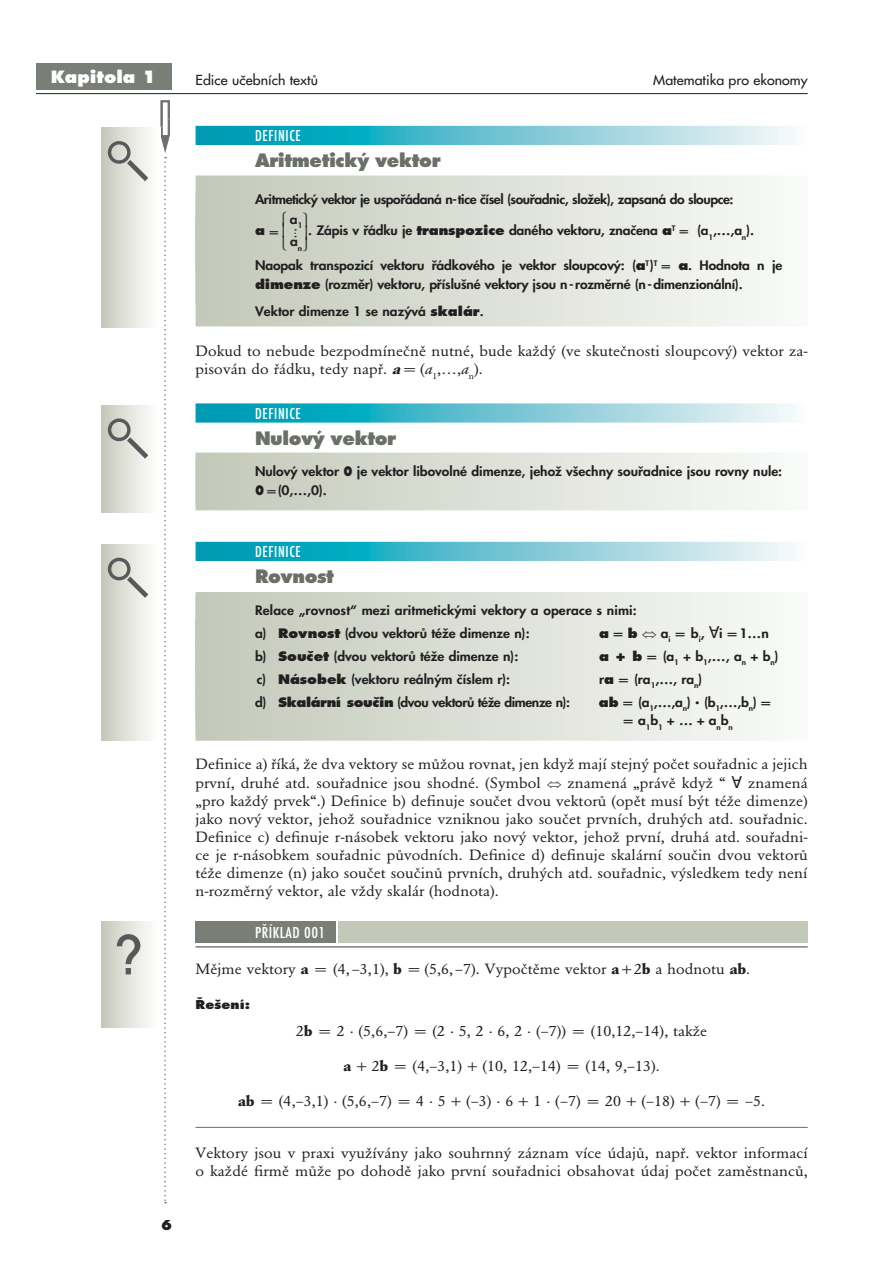
<style>
.page{position:relative;width:893px;height:1263px;background:#fff}
.page>*{position:absolute;margin:0;border:0;box-sizing:border-box;transform-origin:0 0}
.t1{font:800 18px "Futura CE";letter-spacing:-.025em;color:#6a6f67}
.t2{font:16.5px "Futura TEE Medium Condensed";letter-spacing:.04em;color:#fff}
.t3{font:16.5px "Futura TEE Medium Condensed";letter-spacing:.04em;color:#fff;scale:1.08 1}
.t4{font:800 16.5px "Futura CE";color:#fff;scale:1.05 1}
.t5{font:700 15px "Futura PEE Extr";color:#231f20}
.t6{font:14.7px/18px "Garamond BECE";letter-spacing:.005em;color:#231f20;scale:1.08 1}
.t7{font:13.5px "Futura CE";letter-spacing:.005em;color:#231f20;scale:1.05 1}
.t8{font:800 12.75px/18.8px "Futura CE";letter-spacing:-.01em;color:#231f20;scale:1.08 1}
.t9{font:800 12.75px "Futura CE";letter-spacing:-.03em;color:#231f20;scale:1.08 1}
.t10{font:800 12.75px/23px "Futura CE";letter-spacing:.01em;color:#231f20;scale:1.08 1}
.t11{font:800 12.75px "Futura CE";color:#231f20;scale:1.08 1}
.t12{font:800 12px "Futura CE";letter-spacing:.005em;color:#231f20;scale:1.08 1}
.s1{font-style:italic}
.s2{font-weight:400}
.s3{font-style:inherit}
.s4{font-weight:700;font-style:italic}
.s5{font-weight:400;font-size:13.5px}
.s6{font-size:16.5px}
.s7{font-weight:700}
</style>
<div class="page">
<hr style="left:36px;top:93px;width:772px;height:1px;background:#231f20">
<svg style="left:161px;top:100px;width:9px;height:1103px"></svg>
<div style="left:36px;top:63px;width:135px;height:26px;background:#797f76"></div>
<svg style="left:196px;top:126px;width:598px;height:19px;background:#67c4d2"></svg>
<div style="left:196px;top:176px;width:612px;height:28px;background:linear-gradient(to right,#c3c8b9,#f9fbf9)"></div>
<div style="left:196px;top:193px;width:612px;height:52px;background:linear-gradient(to right,#c3c8b9,#f9fbf9)"></div>
<div style="left:196px;top:201px;width:612px;height:52px;background:linear-gradient(to right,#c3c8b9,#f9fbf9)"></div>
<div style="left:196px;top:252px;width:612px;height:52px;background:linear-gradient(to right,#c3c8b9,#f9fbf9)"></div>
<div style="left:196px;top:274px;width:612px;height:52px;background:linear-gradient(to right,#c3c8b9,#f9fbf9)"></div>
<svg style="left:196px;top:403px;width:598px;height:20px;background:#6dc6d4"></svg>
<div style="left:196px;top:458px;width:612px;height:52px;background:linear-gradient(to right,#c3c8b9,#f9fbf9)"></div>
<div style="left:196px;top:453px;width:612px;height:52px;background:linear-gradient(to right,#c3c8b9,#f9fbf9)"></div>
<svg style="left:196px;top:542px;width:598px;height:19px;background:#67c4d2"></svg>
<div style="left:196px;top:592px;width:612px;height:52px;background:linear-gradient(to right,#c3c8b9,#f9fbf9)"></div>
<div style="left:196px;top:595px;width:612px;height:53px;background:linear-gradient(to right,#c3c8b9,#f9fbf9)"></div>
<div style="left:196px;top:618px;width:612px;height:53px;background:linear-gradient(to right,#c3c8b9,#f9fbf9)"></div>
<div style="left:196px;top:641px;width:612px;height:53px;background:linear-gradient(to right,#c3c8b9,#f9fbf9)"></div>
<div style="left:196px;top:688px;width:612px;height:53px;background:linear-gradient(to right,#c3c8b9,#f9fbf9)"></div>
<div style="left:196px;top:683px;width:612px;height:52px;background:linear-gradient(to right,#c3c8b9,#f9fbf9)"></div>
<hr style="left:196px;top:1127px;width:612px;height:1px;background:#797f76">
<svg style="left:294px;top:229px;width:2px;height:8px"></svg>
<div style="left:196px;top:922px;width:140px;height:21px;background:#797f76"></div>
<div style="left:338px;top:922px;width:470px;height:21px;background:#c3c9b9"></div>
<hr style="left:196px;top:946px;width:612px;height:2px;background:#797f76">
<div style="left:102px;top:405px;width:58px;height:107px;background:linear-gradient(to right,#c6cbbc,#fff)"></div>
<svg style="left:108px;top:419px;width:40px;height:40px;background:#c5c7c1"></svg>
<div style="left:102px;top:544px;width:58px;height:197px;background:linear-gradient(to right,#c6cbbc,#fff)"></div>
<svg style="left:108px;top:558px;width:40px;height:40px;background:#c5c7c1"></svg>
<div style="left:102px;top:128px;width:58px;height:199px;background:linear-gradient(to right,#c6cbbc,#fff)"></div>
<svg style="left:108px;top:141px;width:40px;height:40px;background:#c5c7c1"></svg>
<div style="left:102px;top:921px;width:58px;height:107px;background:linear-gradient(to right,#c6cbbc,#fff)"></div>
<svg style="left:117px;top:934px;width:23px;height:40px"></svg>
<svg style="left:283px;top:212px;width:3px;height:39px"></svg>
<svg style="left:303px;top:212px;width:4px;height:39px"></svg>
<svg style="left:642px;top:631px;width:14px;height:7px"></svg>
<svg style="left:709px;top:626px;width:10px;height:12px"></svg>
<p class="t4" style="left:51px;top:69px;width:102px">Kapitola 1</p>
<p class="t5" style="left:162px;top:1217px;width:11px">6</p>
<p class="t7" style="left:196px;top:74px;width:118px">Edice učebních textů</p>
<p class="t7" style="left:653px;top:74px;width:149px">Matematika pro ekonomy</p>
<p class="t2" style="left:255px;top:129px;width:47px">DEFINICE</p>
<p class="t1" style="left:255px;top:152px;width:187px">Aritmetický vektor</p>
<p class="t9" style="left:255px;top:193px;width:445px">Aritmetický vektor je uspořádaná <span class="s1">n-</span> tice čísel (souřadnic, složek), zapsaná do sloupce:</p>
<p class="t11" style="left:255px;top:225px;width:23px">a <span class="s2">=</span></p>
<p class="t8" style="left:290px;top:209px;width:13px;line-height:22.5px">a<sub>1 </sub>a<sub>n</sub></p>
<p class="t8" style="left:308px;top:222px;width:414px">. Zápis v řádku je <span class="s3">transpozice</span> daného vektoru, značena <span class="s3">a</span><sup>T</sup> <span class="s2">=</span> (a<sub>1</sub>,…,a<sub>n</sub>).</p>
<p class="t8" style="left:255px;top:257px;width:490px">Naopak transpozicí vektoru řádkového je vektor sloupcový: (<span class="s3">a</span><sup>T</sup>)<sup>T</sup> <span class="s2">=</span> <span class="s3">a</span>. Hodnota n je <span class="s3">dimenze</span> (rozměr) vektoru, příslušné vektory jsou <span class="s1">n</span> - rozměrné (<span class="s1">n</span> - dimenzionální).</p>
<p class="t8" style="left:255px;top:303px;width:213px">Vektor dimenze 1 se nazývá <span class="s3">skalár</span>.</p>
<p class="t6" style="left:196px;top:343px;width:568px">Dokud to nebude bezpodmínečně nutné, bude každý (ve skutečnosti sloupcový) vektor za&shy;pisován do řádku, tedy např. <span class="s4">a</span> = (<span class="s1">a</span><sub>1</sub>,…,<span class="s1">a</span><sub>n</sub>).</p>
<p class="t2" style="left:255px;top:406px;width:47px">DEFINICE</p>
<p class="t1" style="left:255px;top:430px;width:143px">Nulový vektor</p>
<p class="t8" style="left:255px;top:463px;width:490px">Nulový vektor <span class="s3">0</span> je vektor libovolné dimenze, jehož všechny souřadnice jsou rovny nule:<br><span class="s3">0</span> <span class="s2">=</span> (0,…,0).</p>
<p class="t2" style="left:255px;top:545px;width:47px">DEFINICE</p>
<p class="t1" style="left:255px;top:568px;width:80px">Rovnost</p>
<p class="t10" style="left:255px;top:599px;width:355px">Relace „rovnost“ mezi aritmetickými vektory a operace s nimi: a) <span class="s3">Rovnost</span> (dvou vektorů téže dimenze n):</p>
<p class="t11" style="left:599px;top:627px;width:37px">a<span class="s5">=</span>b</p>
<p class="t8" style="left:661px;top:625px;width:101px">a<sub>i</sub> <span class="s5">=</span> b<sub>i</sub>, i <span class="s5">=</span> 1…n</p>
<p class="t8" style="left:255px;top:648px;width:245px">b) <span class="s3">Součet</span> (dvou vektorů téže dimenze n):</p>
<p class="t8" style="left:599px;top:648px;width:168px"><span class="s3">a + b</span> <span class="s5">=</span> (a<sub>1</sub> + b<sub>1</sub>,…, a<sub>n</sub> + b<sub>n</sub>)</p>
<p class="t8" style="left:257px;top:671px;width:236px">c) <span class="s3">Násobek</span> (vektoru reálným číslem r):</p>
<p class="t8" style="left:599px;top:671px;width:97px">r<span class="s3">a</span> <span class="s5">=</span> (ra<sub>1</sub>,…, ra<sub>n</sub>)</p>
<p class="t9" style="left:255px;top:696px;width:293px">d) <span class="s3">Skalární součin</span> (dvou vektorů téže dimenze n):</p>
<p class="t8" style="left:623px;top:694px;width:139px;text-indent:-24px"><span class="s3">ab</span> <span class="s5">=</span> (a<sub>1</sub>,…,a<sub>n</sub>) <span class="s6">·</span> (b<sub>1</sub>,…,b<sub>n</sub>) <span class="s5">= =</span> a<sub>1</sub>b<sub>1</sub> + … + a<sub>n</sub>b<sub>n</sub></p>
<p class="t6" style="left:196px;top:756px;width:568px;line-height:18.8px">Definice a) říká, že dva vektory se můžou rovnat, jen když mají stejný počet souřadnic a jejich první, druhé atd. souřadnice jsou shodné. (Symbol</p>
<p class="t6" style="left:567px;top:775px;width:148px">znamená „právě když “</p>
<p class="t6" style="left:196px;top:775px;width:568px;text-align:justify;text-indent:552px">znamená „pro každý prvek“.) Definice b) definuje součet dvou vektorů (opět musí být téže dimenze) jako nový vektor, jehož souřadnice vzniknou jako součet prvních, druhých atd. souřadnic.<br>Definice c) definuje r-násobek vektoru jako nový vektor, jehož první, druhá atd. souřadni&shy;ce je r-násobkem souřadnic původních. Definice d) definuje skalární součin dvou vektorů téže dimenze (n) jako součet součinů prvních, druhých atd. souřadnic, výsledkem tedy není n-rozměrný vektor, ale vždy skalár (hodnota).</p>
<p class="t3" style="left:255px;top:925px;width:67px">PŘÍKLAD 001</p>
<p class="t6" style="left:196px;top:961px;width:515px">Mějme vektory <span class="s7">a</span> = (4, –3,1), <span class="s7">b</span> = (5,6, –7). Vypočtěme vektor <span class="s7">a</span> + 2<span class="s7">b</span> a hodnotu <span class="s7">ab</span>.</p>
<p class="t12" style="left:196px;top:999px;width:52px">Řešení:</p>
<p class="t6" style="left:296px;top:1023px;width:382px">2<span class="s7">b</span> = 2 · (5,6,–7) = (2 · 5, 2 · 6, 2 · (–7)) = (10,12,–14), takže</p>
<p class="t6" style="left:343px;top:1058px;width:294px"><span class="s7">a</span> + 2<span class="s7">b</span> = (4,–3,1) + (10, 12,–14) = (14, 9,–13).</p>
<p class="t6" style="left:238px;top:1093px;width:489px"><span class="s7">ab</span> = (4,–3,1) · (5,6,–7) = 4 · 5 + (–3) · 6 + 1 · (–7) = 20 + (–18) + (–7) = –5.</p>
<p class="t6" style="left:196px;top:1145px;width:568px">Vektory jsou v praxi využívány jako souhrnný záznam více údajů, např. vektor informací o každé firmě může po dohodě jako první souřadnici obsahovat údaj počet zaměstnanců,</p>
</div>
